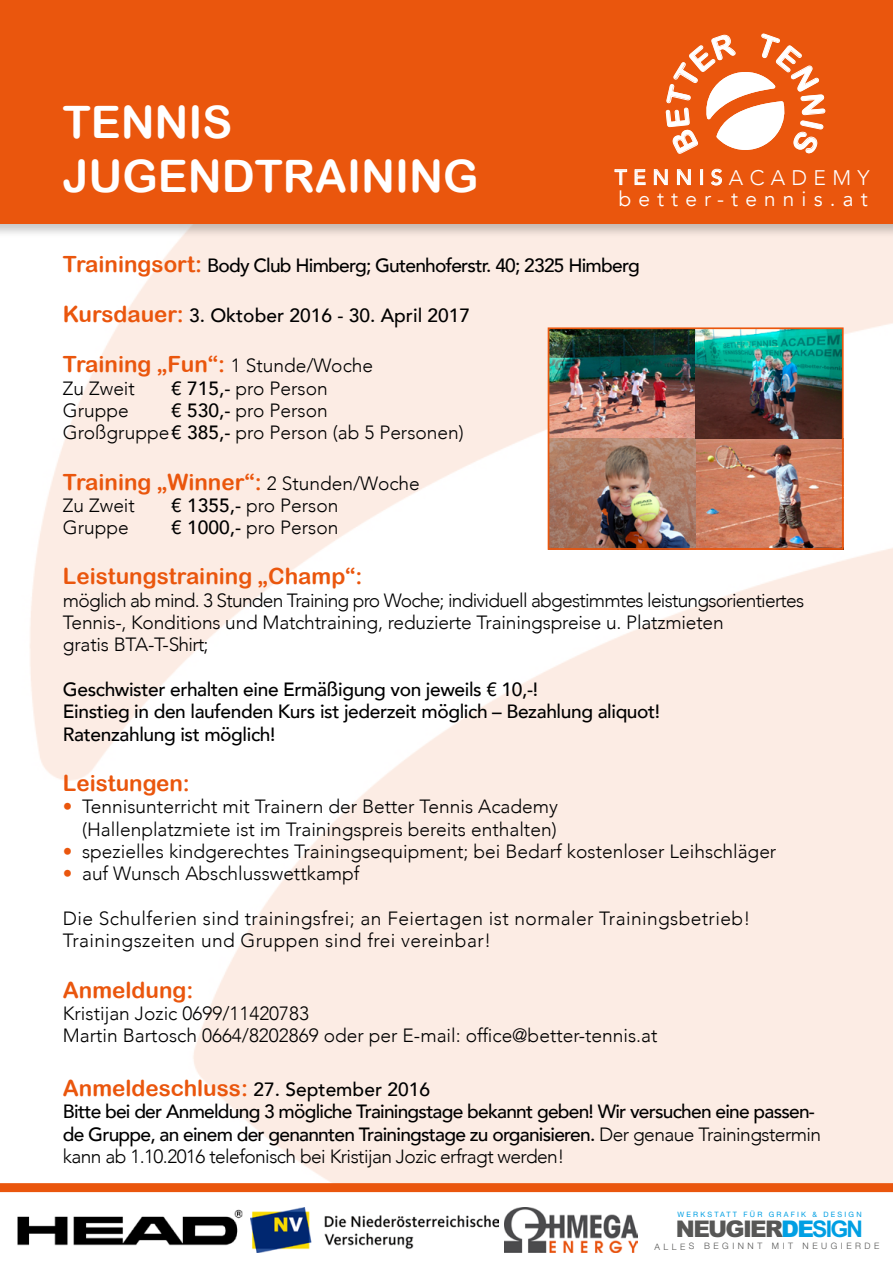
<style>
.page{position:relative;width:893px;height:1263px;background:#fff}
.page>*{position:absolute;margin:0;border:0;box-sizing:border-box;transform-origin:0 0}
.t1{font:44.7px/53.7px "Arial Rounded MT Bold";color:#fff}
.t2{font:900 22.95px "Arial";letter-spacing:-.075em;color:#575756}
.t3{font:22.35px "Arial Rounded MT Bold";color:#ea560d}
.t4{font:300 21.15px "Avenir";letter-spacing:.3em;color:#fff}
.t5{font:20.85px "Avenir";letter-spacing:.345em;color:#fff}
.t6{font:300 19.2px/22.4px "Avenir";color:#000}
.t7{font:500 19.2px/22.4px "Avenir";letter-spacing:-.04em;color:#000}
.t8{font:300 19.2px/22.4px "Avenir";letter-spacing:-.04em;color:#000}
.t9{font:500 19.2px/22.4px "Avenir";letter-spacing:-.02em;color:#000}
.t10{font:300 19.2px/22.4px "Avenir";letter-spacing:.02em;color:#000}
.t11{font:500 19.2px "Avenir";color:#000}
.t12{font:300 8.85px "Helvetica Neue";letter-spacing:.4em;color:#575756}
.t13{font:7.35px "Helvetica Neue";letter-spacing:.3em;color:#009fe3}
.s1{font-weight:500}
.s2{font-family:"Arial Rounded MT Bold";font-weight:400;font-size:22.35px;color:#ea560d}
.s3{font-family:"Avenir";font-weight:300;font-size:19.2px;color:#000}
.s4{color:#ea560d}
.s5{font-weight:300}
.s6{color:#009fe3}
.s7{font-weight:700;color:#009fe3}
</style>
<div class="page">
<div style="left:0;top:0;width:893px;height:238px;background:#000;opacity:.22"></div>
<div style="left:0;top:0;width:893px;height:224px;background:#ea560d"></div>
<svg style="left:615px;top:169px;width:12px;height:16px"></svg>
<svg style="left:635px;top:169px;width:10px;height:16px"></svg>
<svg style="left:654px;top:169px;width:14px;height:16px"></svg>
<svg style="left:677px;top:169px;width:14px;height:16px"></svg>
<div style="left:700px;top:169px;width:3px;height:16px;border:1px solid #fff"></div>
<svg style="left:711px;top:169px;width:11px;height:16px"></svg>
<img style="left:551px;top:330px;width:290px;height:217px">
<div style="left:548px;top:327px;width:296px;height:223px;border:2px solid #ea560d"></div>
<div style="left:0;top:1183px;width:893px;height:9px;background:#ea560d"></div>
<img style="left:504px;top:1208px;width:133px;height:44px">
<img style="left:250px;top:1208px;width:248px;height:44px">
<img style="left:17px;top:1209px;width:226px;height:37px">
<svg style="left:666px;top:33px;width:159px;height:121px"></svg>
<h1 class="t1" style="left:63px;top:95px;width:417px">TENNIS<br>JUGENDTRAINING</h1>
<p class="t4" style="left:615px;top:165px;width:256px"><span class="s1">TENNIS</span>ACADEMY</p>
<p class="t5" style="left:618px;top:186px;width:251px">better-tennis.at</p>
<p class="t7" style="left:63px;top:253px;width:578px"><span class="s2">Trainingsort:</span> Body Club Himberg; Gutenhoferstr. 40; 2325 Himberg</p>
<p class="t11" style="left:63px;top:299px;width:409px"><span class="s2">Kursdauer:</span> 3. Oktober 2016 - 30. April 2017</p>
<p class="t3" style="left:63px;top:351px;width:312px">Training „Fun“: <span class="s3">1 Stunde/Woche</span></p>
<p class="t6" style="left:63px;top:377px;width:74px">Zu Zweit</p>
<p class="t6" style="left:171px;top:377px;width:158px"><span class="s1">€ 715,-</span> pro Person</p>
<p class="t6" style="left:63px;top:399px;width:68px">Gruppe</p>
<p class="t6" style="left:63px;top:399px;width:402px;text-indent:108px"><span class="s1">€ 530,-</span> pro Person<br>Großgruppe<span class="s1">€ 385,-</span> pro Person (ab 5 Personen)</p>
<p class="t3" style="left:63px;top:468px;width:358px">Training „Winner“: <span class="s3">2 Stunden/Woche</span></p>
<p class="t6" style="left:63px;top:494px;width:74px">Zu Zweit</p>
<p class="t6" style="left:171px;top:494px;width:169px"><span class="s1">€ 1355,-</span> pro Person</p>
<p class="t6" style="left:63px;top:516px;width:68px">Gruppe</p>
<p class="t6" style="left:171px;top:516px;width:169px"><span class="s1">€ 1000,-</span> pro Person</p>
<p class="t3" style="left:63px;top:563px;width:301px">Leistungstraining „Champ“:</p>
<p class="t8" style="left:63px;top:589px;width:743px">möglich ab mind. 3 Stunden Training pro Woche; individuell abgestimmtes leistungsorientiertes<br>Tennis-, Konditions und Matchtraining, reduzierte Trainingspreise u. Platzmieten<br>gratis BTA-T-Shirt;</p>
<p class="t9" style="left:63px;top:677px;width:599px">Geschwister erhalten eine Ermäßigung von jeweils € 10,-!<br>Einstieg in den laufenden Kurs ist jederzeit möglich – Bezahlung aliquot!<br>Ratenzahlung ist möglich!</p>
<p class="t3" style="left:63px;top:770px;width:129px">Leistungen:</p>
<p class="t6" style="left:63px;top:795px;width:497px;text-align:right"><span class="s4">•</span> Tennisunterricht mit Trainern der Better Tennis Academy (Hallenplatzmiete ist im Trainingspreis bereits enthalten)</p>
<p class="t6" style="left:63px;top:840px;width:715px"><span class="s4">•</span> spezielles kindgerechtes Trainingsequipment; bei Bedarf kostenloser Leihschläger</p>
<p class="t6" style="left:63px;top:862px;width:298px"><span class="s4">•</span> auf Wunsch Abschlusswettkampf</p>
<p class="t10" style="left:63px;top:907px;width:689px">Die Schulferien sind trainingsfrei; an Feiertagen ist normaler Trainingsbetrieb!<br>Trainingszeiten und Gruppen sind frei vereinbar!</p>
<p class="t3" style="left:63px;top:976px;width:132px">Anmeldung:</p>
<p class="t6" style="left:63px;top:1002px;width:596px">Kristijan Jozic 0699/11420783<br>Martin Bartosch 0664/8202869 oder per E-mail: office@better-tennis.at</p>
<p class="t7" style="left:63px;top:1077px;width:760px"><span class="s2">Anmeldeschluss:</span> 27. September 2016<br>Bitte bei der Anmeldung 3 mögliche Trainingstage bekannt geben! Wir versuchen eine passen&shy;de Gruppe, an einem der genannten Trainingstage zu organisieren. <span class="s5">Der genaue Trainingstermin kann ab 1.10.2016 telefonisch bei Kristijan Jozic erfragt werden!</span></p>
<p class="t13" style="left:678px;top:1209px;width:186px">WERKSTATT FÜR GRAFIK &amp; DESIGN</p>
<p class="t2" style="left:676px;top:1212px;width:189px">NEUGIER<span class="s6">DE</span><span class="s7">SIGN</span></p>
<p class="t12" style="left:654px;top:1239px;width:227px">ALLES BEGINNT MIT NEUGIERDE</p>
</div>
